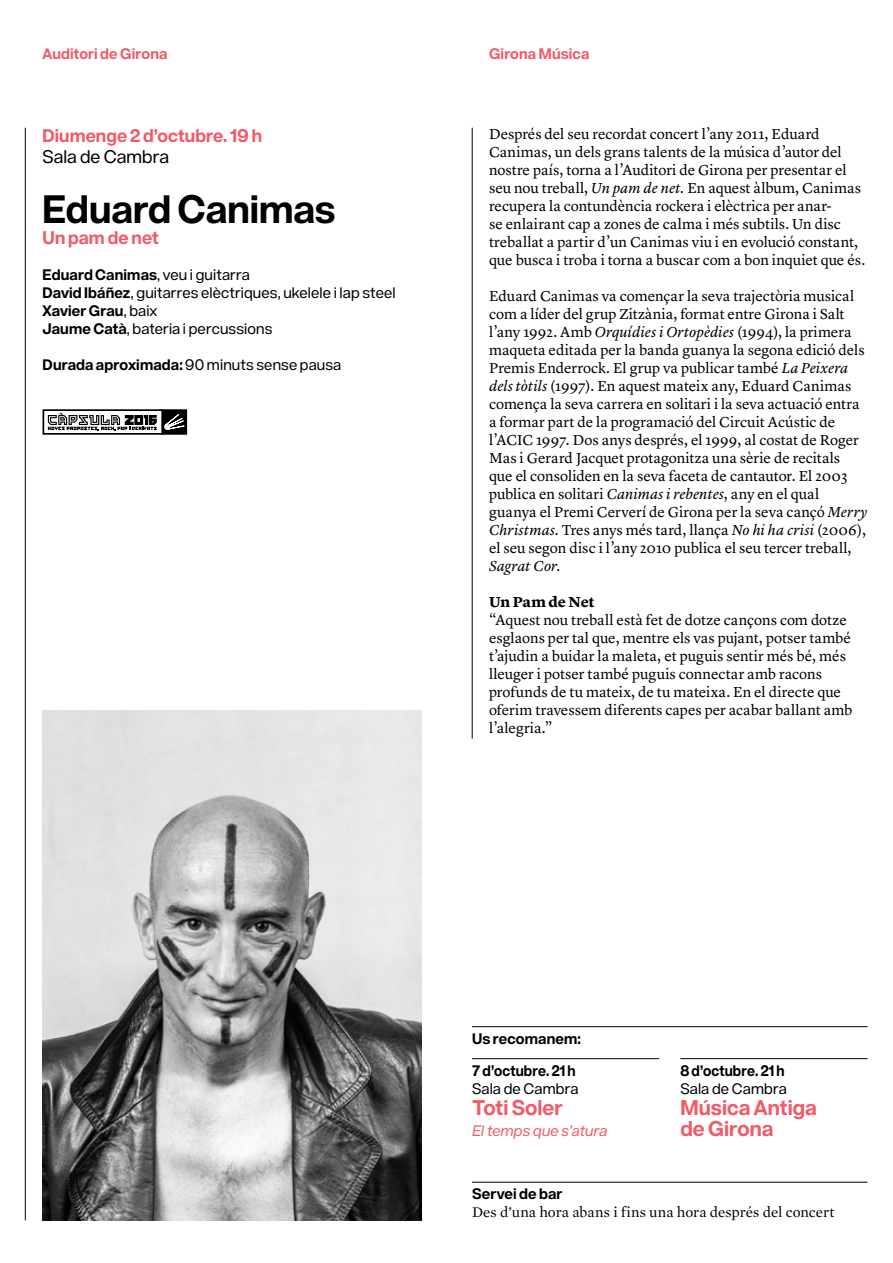
<style>
.page{position:relative;width:893px;height:1263px;background:#fff}
.page>*{position:absolute;margin:0;border:0;box-sizing:border-box;transform-origin:0 0}
.t1{font:700 39px "Acronym";color:#000}
.t2{font:700 21px/21px "Acronym";color:#f15b67}
.t3{font:700 18px "Acronym";letter-spacing:.005em;color:#f15b67}
.t4{font:18px "Acronym";color:#000}
.t5{font:15px/18px "Lyon Text";color:#000}
.t6{font:15px/18px "Acronym";letter-spacing:.01em;color:#000}
.t7{font:15px "Mercury Text G1";letter-spacing:.005em;color:#000}
.t8{font:700 15px "Acronym";letter-spacing:.01em;color:#f15b67}
.t9{font:700 15px "Acronym";letter-spacing:.01em;color:#000;scale:.94 1}
.t10{font:700 15px "Acronym";letter-spacing:.01em;color:#000}
.t11{font:italic 15px "Acronym";letter-spacing:.005em;color:#f15b67}
.t12{font:700 15px "Lyon Text";letter-spacing:-.005em;color:#000}
.s1{font-weight:700}
.s2{font-style:italic}
</style>
<div class="page">
<hr style="left:25px;top:128px;width:1px;height:1092px;background:#000">
<hr style="left:472px;top:128px;width:1px;height:610px;background:#000">
<hr style="left:472px;top:1026px;width:395px;height:1px;background:#000">
<hr style="left:472px;top:1182px;width:395px;height:1px;background:#000">
<hr style="left:472px;top:1058px;width:187px;height:1px;background:#000">
<hr style="left:680px;top:1058px;width:187px;height:1px;background:#000">
<svg style="left:42px;top:409px;width:146px;height:26px"></svg>
<img style="left:43px;top:710px;width:379px;height:510px">
<p class="t8" style="left:43px;top:43px;width:126px">Auditori de Girona</p>
<p class="t8" style="left:489px;top:43px;width:102px">Girona Música</p>
<p class="t3" style="left:43px;top:122px;width:221px">Diumenge 2 d’octubre. 19 h</p>
<p class="t4" style="left:43px;top:143px;width:128px">Sala de Cambra</p>
<h1 class="t1" style="left:43px;top:180px;width:295px">Eduard Canimas</h1>
<p class="t3" style="left:43px;top:224px;width:118px">Un pam de net</p>
<p class="t6" style="left:43px;top:264px;width:355px"><span class="s1">Eduard Canimas</span>, veu i guitarra<br><span class="s1">David Ibáñez</span>, guitarres elèctriques, ukelele i lap steel <span class="s1">Xavier Grau</span>, baix<br><span class="s1">Jaume Catà</span>, bateria i percussions</p>
<p class="t6" style="left:43px;top:354px;width:300px"><span class="s1">Durada aproximada:</span> 90 minuts sense pausa</p>
<p class="t5" style="left:489px;top:124px;width:378px">Després del seu recordat concert l’any 2011, Eduard Canimas, un dels grans talents de la música d’autor del nostre país, torna a l’Auditori de Girona per presentar el seu nou treball, <span class="s2">Un pam de net.</span> En aquest àlbum, Canimas recupera la contundència rockera i elèctrica per anar-<br>se enlairant cap a zones de calma i més subtils. Un disc treballat a partir d’un Canimas viu i en evolució constant, que busca i troba i torna a buscar com a bon inquiet que és.</p>
<p class="t5" style="left:489px;top:286px;width:380px">Eduard Canimas va començar la seva trajectòria musical com a líder del grup Zitzània, format entre Girona i Salt l’any 1992. Amb <span class="s2">Orquídies i Ortopèdies</span> (1994), la primera maqueta editada per la banda guanya la segona edició dels Premis Enderrock. El grup va publicar també <span class="s2">La Peixera dels tòtils</span> (1997). En aquest mateix any, Eduard Canimas comença la seva carrera en solitari i la seva actuació entra a formar part de la programació del Circuit Acústic de l’ACIC 1997. Dos anys després, el 1999, al costat de Roger Mas i Gerard Jacquet protagonitza una sèrie de recitals que el consoliden en la seva faceta de cantautor. El 2003 publica en solitari <span class="s2">Canimas i rebentes</span>, any en el qual guanya el Premi Cerverí de Girona per la seva cançó <span class="s2">Merry Christmas</span>. Tres anys més tard, llança <span class="s2">No hi ha crisi</span> (2006), el seu segon disc i l’any 2010 publica el seu tercer treball, <span class="s2">Sagrat Cor</span>.</p>
<p class="t12" style="left:489px;top:590px;width:107px">Un Pam de Net</p>
<p class="t5" style="left:489px;top:610px;width:365px">“Aquest nou treball està fet de dotze cançons com dotze esglaons per tal que, mentre els vas pujant, potser també t’ajudin a buidar la maleta, et puguis sentir més bé, més lleuger i potser també puguis connectar amb racons profunds de tu mateix, de tu mateixa. En el directe que oferim travessem diferents capes per acabar ballant amb l’alegria.”</p>
<p class="t10" style="left:472px;top:1027px;width:111px">Us recomanem:</p>
<p class="t9" style="left:472px;top:1059px;width:112px">7 d’octubre. 21 h</p>
<p class="t6" style="left:472px;top:1079px;width:108px">Sala de Cambra</p>
<h2 class="t2" style="left:472px;top:1096px;width:92px">Toti Soler</h2>
<p class="t11" style="left:472px;top:1120px;width:137px">El temps que s’atura</p>
<p class="t9" style="left:680px;top:1059px;width:113px">8 d’octubre. 21 h</p>
<p class="t6" style="left:680px;top:1079px;width:108px">Sala de Cambra</p>
<h2 class="t2" style="left:680px;top:1096px;width:138px">Música Antiga de Girona</h2>
<p class="t10" style="left:472px;top:1183px;width:92px">Servei de bar</p>
<p class="t7" style="left:472px;top:1203px;width:364px">Des d’una hora abans i fins una hora després del concert</p>
</div>
